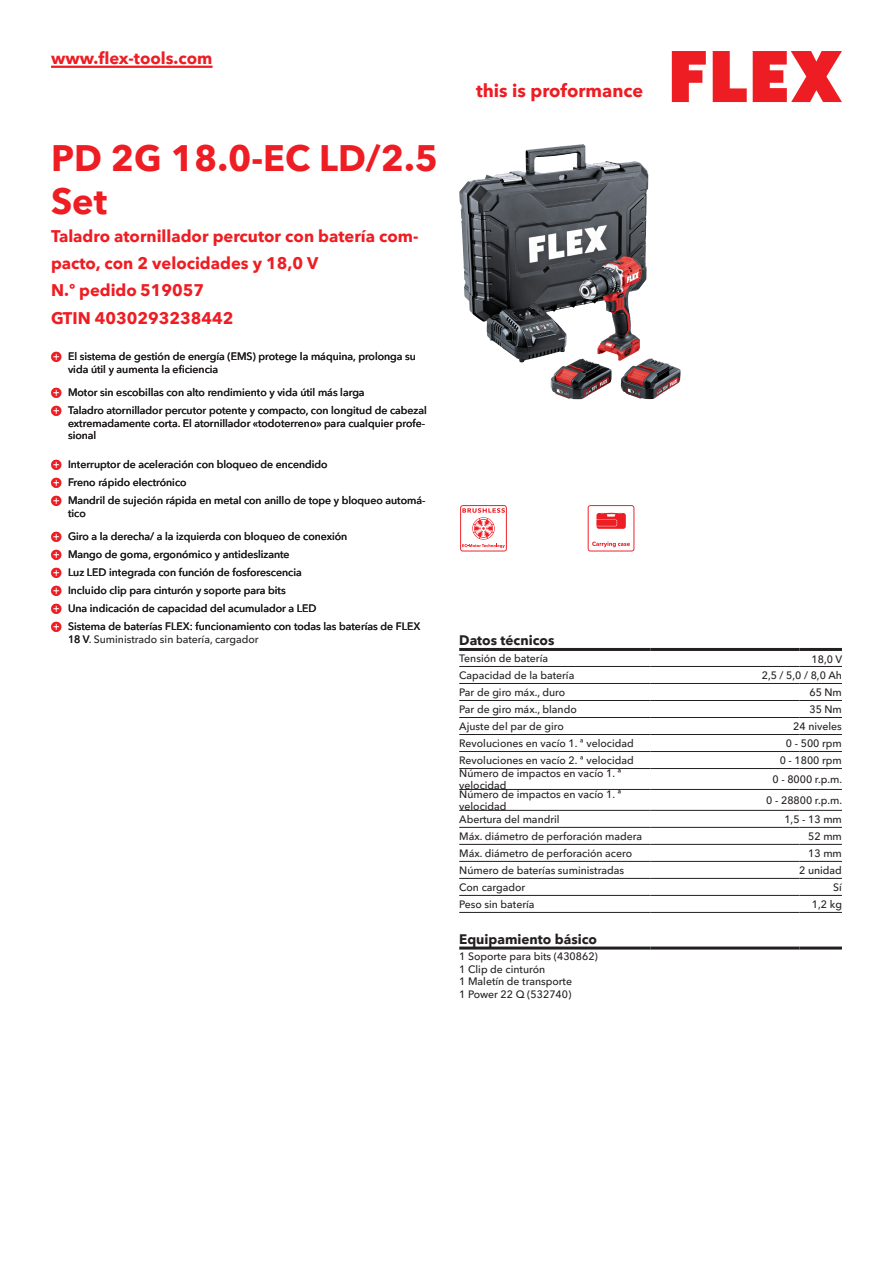
<style>
.page{position:relative;width:893px;height:1263px;background:#fff}
.page>*{position:absolute;margin:0;border:0;box-sizing:border-box;transform-origin:0 0}
.CB_AF_Product-name{font:700 36px/43.2px "Avenir Next W1 G";color:#ee1d23}
.t1{font:700 18px "Avenir Next W1 G";color:#ee1d23}
.CB_AF_Product-short{font:700 16.5px/27px "Avenir Next W1 G";color:#ee1d23}
.CB_AF_Order-number{font:700 16.5px "Avenir Next W1 G";color:#ee1d23}
.CB_AF_Table-headline{font:700 13.5px "Avenir Next W1 G";color:#231f20}
.CB_AF_Table-specific{font:500 10.5px/12.6px "Avenir Next W1 G";color:#231f20}
</style>
<div class="page">
<svg style="left:672px;top:51px;width:34px;height:51px"></svg>
<svg style="left:713px;top:51px;width:34px;height:51px"></svg>
<svg style="left:753px;top:51px;width:89px;height:51px"></svg>
<hr style="left:51px;top:66px;width:162px;height:2px;background:#ee1d23">
<img style="left:459px;top:144px;width:147px;height:218px">
<hr style="left:459px;top:666px;width:192px;height:1px;background:#231f20">
<hr style="left:651px;top:666px;width:148px;height:1px;background:#231f20">
<hr style="left:799px;top:666px;width:43px;height:1px;background:#231f20">
<hr style="left:459px;top:683px;width:192px;height:1px;background:#231f20">
<hr style="left:651px;top:683px;width:148px;height:1px;background:#231f20">
<hr style="left:799px;top:683px;width:43px;height:1px;background:#231f20">
<hr style="left:459px;top:700px;width:192px;height:1px;background:#231f20">
<hr style="left:651px;top:700px;width:148px;height:1px;background:#231f20">
<hr style="left:799px;top:700px;width:43px;height:1px;background:#231f20">
<hr style="left:459px;top:717px;width:192px;height:1px;background:#231f20">
<hr style="left:651px;top:717px;width:148px;height:1px;background:#231f20">
<hr style="left:799px;top:717px;width:43px;height:1px;background:#231f20">
<hr style="left:459px;top:734px;width:192px;height:1px;background:#231f20">
<hr style="left:651px;top:734px;width:148px;height:1px;background:#231f20">
<hr style="left:799px;top:734px;width:43px;height:1px;background:#231f20">
<hr style="left:459px;top:751px;width:192px;height:1px;background:#231f20">
<hr style="left:651px;top:751px;width:148px;height:1px;background:#231f20">
<hr style="left:799px;top:751px;width:43px;height:1px;background:#231f20">
<hr style="left:459px;top:768px;width:192px;height:1px;background:#231f20">
<hr style="left:651px;top:768px;width:148px;height:1px;background:#231f20">
<hr style="left:799px;top:768px;width:43px;height:1px;background:#231f20">
<hr style="left:459px;top:789px;width:192px;height:1px;background:#231f20">
<hr style="left:651px;top:789px;width:148px;height:1px;background:#231f20">
<hr style="left:799px;top:789px;width:43px;height:1px;background:#231f20">
<hr style="left:459px;top:810px;width:192px;height:1px;background:#231f20">
<hr style="left:651px;top:810px;width:148px;height:1px;background:#231f20">
<hr style="left:799px;top:810px;width:43px;height:1px;background:#231f20">
<hr style="left:459px;top:827px;width:192px;height:1px;background:#231f20">
<hr style="left:651px;top:827px;width:148px;height:1px;background:#231f20">
<hr style="left:799px;top:827px;width:43px;height:1px;background:#231f20">
<hr style="left:459px;top:844px;width:192px;height:1px;background:#231f20">
<hr style="left:651px;top:844px;width:148px;height:1px;background:#231f20">
<hr style="left:799px;top:844px;width:43px;height:1px;background:#231f20">
<hr style="left:459px;top:861px;width:192px;height:1px;background:#231f20">
<hr style="left:651px;top:861px;width:148px;height:1px;background:#231f20">
<hr style="left:799px;top:861px;width:43px;height:1px;background:#231f20">
<hr style="left:459px;top:878px;width:192px;height:1px;background:#231f20">
<hr style="left:651px;top:878px;width:148px;height:1px;background:#231f20">
<hr style="left:799px;top:878px;width:43px;height:1px;background:#231f20">
<hr style="left:459px;top:895px;width:192px;height:1px;background:#231f20">
<hr style="left:651px;top:895px;width:148px;height:1px;background:#231f20">
<hr style="left:799px;top:895px;width:43px;height:1px;background:#231f20">
<hr style="left:459px;top:912px;width:192px;height:1px;background:#231f20">
<hr style="left:651px;top:912px;width:148px;height:1px;background:#231f20">
<hr style="left:799px;top:912px;width:43px;height:1px;background:#231f20">
<hr style="left:459px;top:648px;width:192px;height:3px;background:#231f20">
<hr style="left:651px;top:648px;width:148px;height:3px;background:#231f20">
<hr style="left:799px;top:648px;width:43px;height:3px;background:#231f20">
<hr style="left:459px;top:946px;width:192px;height:3px;background:#231f20">
<hr style="left:651px;top:946px;width:148px;height:3px;background:#231f20">
<hr style="left:799px;top:946px;width:43px;height:3px;background:#231f20">
<svg style="left:460px;top:505px;width:47px;height:46px"></svg>
<svg style="left:588px;top:505px;width:46px;height:46px"></svg>
<h3 class="CB_AF_Product-short" style="left:51px;top:43px;width:163px">www.flex-tools.com</h3>
<p class="CB_AF_Product-name" style="left:51px;top:134px;width:389px">PD 2G 18.0-EC LD/2.5<br>Set</p>
<p class="CB_AF_Product-short" style="left:51px;top:221px;width:369px">Taladro atornillador percutor con batería com&shy;pacto, con 2 velocidades y 18,0 V</p>
<p class="CB_AF_Order-number" style="left:51px;top:277px;width:155px">N.º pedido 519057</p>
<p class="CB_AF_Order-number" style="left:51px;top:305px;width:184px">GTIN 4030293238442</p>
<p class="CB_AF_Table-specific" style="left:68px;top:349px;width:349px">El sistema de gestión de energía (EMS) protege la máquina, prolonga su vida útil y aumenta la eficiencia</p>
<p class="CB_AF_Table-specific" style="left:68px;top:385px;width:298px">Motor sin escobillas con alto rendimiento y vida útil más larga</p>
<p class="CB_AF_Table-specific" style="left:68px;top:403px;width:360px">Taladro atornillador percutor potente y compacto, con longitud de cabezal extremadamente corta. El atornillador «todoterreno» para cualquier profe&shy;sional</p>
<p class="CB_AF_Table-specific" style="left:68px;top:457px;width:261px">Interruptor de aceleración con bloqueo de encendido</p>
<p class="CB_AF_Table-specific" style="left:68px;top:475px;width:120px">Freno rápido electrónico</p>
<p class="CB_AF_Table-specific" style="left:68px;top:493px;width:359px">Mandril de sujeción rápida en metal con anillo de tope y bloqueo automá&shy;tico</p>
<p class="CB_AF_Table-specific" style="left:68px;top:529px;width:281px">Giro a la derecha/ a la izquierda con bloqueo de conexión</p>
<p class="CB_AF_Table-specific" style="left:68px;top:547px;width:223px">Mango de goma, ergonómico y antideslizante</p>
<p class="CB_AF_Table-specific" style="left:68px;top:565px;width:235px">Luz LED integrada con función de fosforescencia</p>
<p class="CB_AF_Table-specific" style="left:68px;top:583px;width:219px">Incluido clip para cinturón y soporte para bits</p>
<p class="CB_AF_Table-specific" style="left:68px;top:601px;width:250px">Una indicación de capacidad del acumulador a LED</p>
<p class="CB_AF_Table-specific" style="left:68px;top:619px;width:354px">Sistema de baterías FLEX: funcionamiento con todas las baterías de FLEX</p>
<p class="CB_AF_Table-specific" style="left:68px;top:632px;width:192px">18 V. Suministrado sin batería, cargador</p>
<h2 class="t1" style="left:476px;top:77px;width:169px">this is proformance</h2>
<p class="CB_AF_Table-headline" style="left:459px;top:630px;width:97px">Datos técnicos</p>
<p class="CB_AF_Table-specific" style="left:459px;top:651px;width:90px">Tensión de batería</p>
<p class="CB_AF_Table-specific" style="left:811px;top:652px;width:32px">18,0 V</p>
<p class="CB_AF_Table-specific" style="left:459px;top:668px;width:117px">Capacidad de la batería</p>
<p class="CB_AF_Table-specific" style="left:762px;top:668px;width:82px">2,5 / 5,0 / 8,0 Ah</p>
<p class="CB_AF_Table-specific" style="left:459px;top:685px;width:108px">Par de giro máx., duro</p>
<p class="CB_AF_Table-specific" style="left:809px;top:685px;width:34px">65 Nm</p>
<p class="CB_AF_Table-specific" style="left:459px;top:702px;width:119px">Par de giro máx., blando</p>
<p class="CB_AF_Table-specific" style="left:809px;top:702px;width:34px">35 Nm</p>
<p class="CB_AF_Table-specific" style="left:459px;top:719px;width:106px">Ajuste del par de giro</p>
<p class="CB_AF_Table-specific" style="left:793px;top:719px;width:50px">24 niveles</p>
<p class="CB_AF_Table-specific" style="left:459px;top:736px;width:176px">Revoluciones en vacío 1. ª velocidad</p>
<p class="CB_AF_Table-specific" style="left:786px;top:736px;width:57px">0 - 500 rpm</p>
<p class="CB_AF_Table-specific" style="left:459px;top:753px;width:176px">Revoluciones en vacío 2. ª velocidad</p>
<p class="CB_AF_Table-specific" style="left:780px;top:753px;width:64px">0 - 1800 rpm</p>
<p class="CB_AF_Table-specific" style="left:459px;top:766px;width:164px">Número de impactos en vacío 1. ª velocidad</p>
<p class="CB_AF_Table-specific" style="left:772px;top:772px;width:71px">0 - 8000 r.p.m.</p>
<p class="CB_AF_Table-specific" style="left:459px;top:787px;width:164px">Número de impactos en vacío 1. ª velocidad</p>
<p class="CB_AF_Table-specific" style="left:766px;top:793px;width:78px">0 - 28800 r.p.m.</p>
<p class="CB_AF_Table-specific" style="left:459px;top:812px;width:102px">Abertura del mandril</p>
<p class="CB_AF_Table-specific" style="left:784px;top:812px;width:59px">1,5 - 13 mm</p>
<p class="CB_AF_Table-specific" style="left:459px;top:829px;width:184px">Máx. diámetro de perforación madera</p>
<p class="CB_AF_Table-specific" style="left:808px;top:829px;width:35px">52 mm</p>
<p class="CB_AF_Table-specific" style="left:459px;top:846px;width:174px">Máx. diámetro de perforación acero</p>
<p class="CB_AF_Table-specific" style="left:808px;top:846px;width:35px">13 mm</p>
<p class="CB_AF_Table-specific" style="left:459px;top:863px;width:166px">Número de baterías suministradas</p>
<p class="CB_AF_Table-specific" style="left:799px;top:863px;width:44px">2 unidad</p>
<p class="CB_AF_Table-specific" style="left:459px;top:880px;width:68px">Con cargador</p>
<p class="CB_AF_Table-specific" style="left:833px;top:880px;width:10px">Sí</p>
<p class="CB_AF_Table-specific" style="left:459px;top:897px;width:77px">Peso sin batería</p>
<p class="CB_AF_Table-specific" style="left:812px;top:897px;width:32px">1,2 kg</p>
<p class="CB_AF_Table-headline" style="left:459px;top:928px;width:139px">Equipamiento básico</p>
<p class="CB_AF_Table-specific" style="left:459px;top:949px;width:140px">1 Soporte para bits (430862)<br>1 Clip de cinturón<br>1 Maletín de transporte<br>1 Power 22 Q (532740)</p>
</div>
